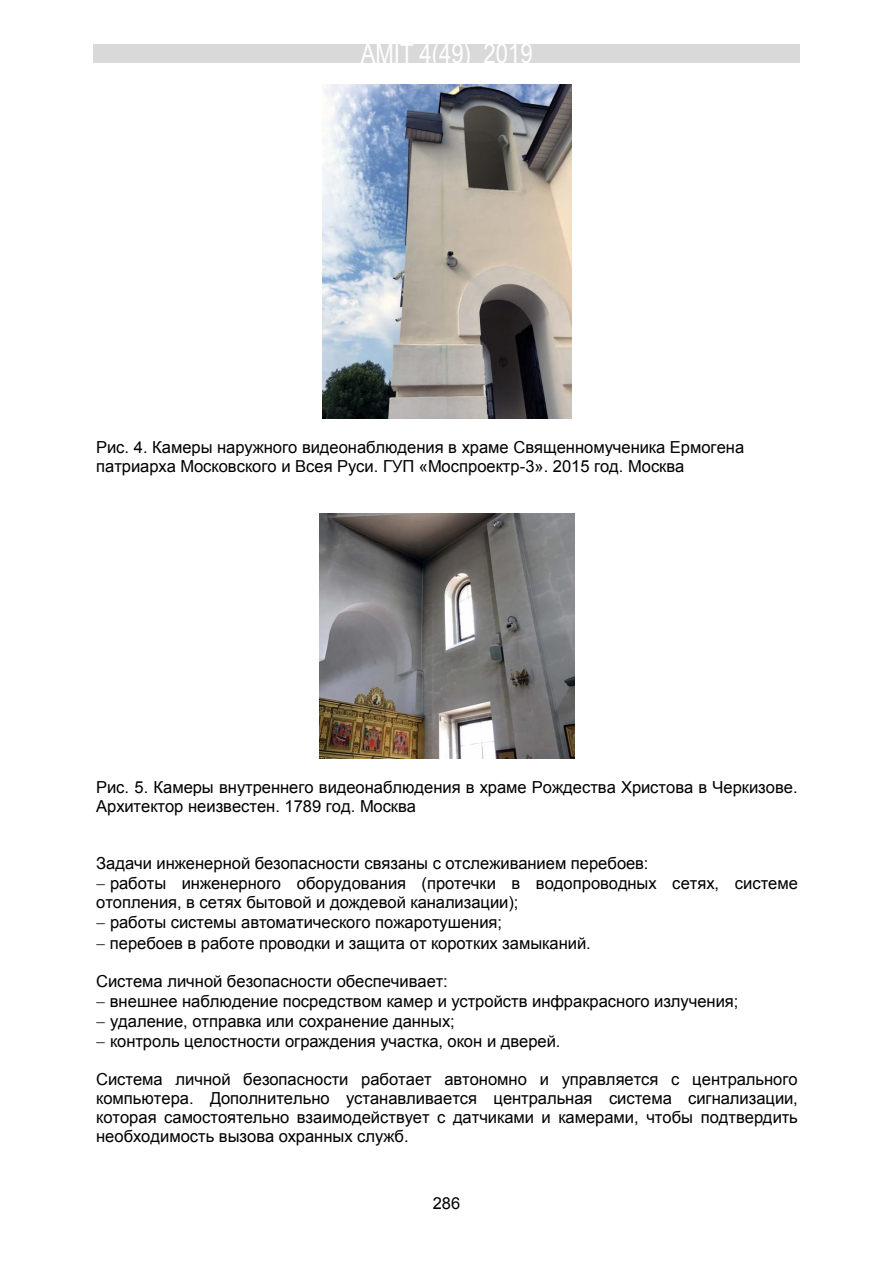
<style>
.page{position:relative;width:893px;height:1263px;background:#fff}
.page>*{position:absolute;margin:0;border:0;box-sizing:border-box;transform-origin:0 0}
.t1{font:27px "Arial Narrow";color:#fff}
.t2{font:16.5px/20.2px "Arial";color:#000}
.t3{font:16.5px "Arial";color:#000}
.s1{font-style:inherit}
</style>
<div class="page">
<div style="left:93px;top:44px;width:707px;height:19px;background:#d9d9d9"></div>
<img style="left:322px;top:85px;width:250px;height:333px">
<img style="left:320px;top:513px;width:254px;height:246px">
<h1 class="t1" style="left:361px;top:34px;width:173px">AMIT 4(49) 2019</h1>
<p class="t2" style="left:96px;top:438px;width:650px;line-height:19px">Рис. 4. Камеры наружного видеонаблюдения в храме Священномученика Ермогена патриарха Московского и Всея Руси. ГУП «Моспроектр<span class="s1">-</span>3». 2015 год. Москва</p>
<p class="t2" style="left:96px;top:778px;width:703px;line-height:19px">Рис. 5. Камеры внутреннего видеонаблюдения в храме Рождества Христова в Черкизове.<br>Архитектор неизвестен. 1789 год. Москва</p>
<p class="t2" style="left:96px;top:853px;width:554px">Задачи инженерной безопасности связаны с отслеживанием перебоев:</p>
<p class="t2" style="left:110px;top:873px;width:689px">работы инженерного оборудования (протечки в водопроводных сетях, системе</p>
<p class="t2" style="left:96px;top:892px;width:424px">отопления, в сетях бытовой и дождевой канализации);</p>
<p class="t2" style="left:110px;top:913px;width:393px">работы системы автоматического пожаротушения;</p>
<p class="t2" style="left:110px;top:933px;width:482px">перебоев в работе проводки и защита от коротких замыканий.</p>
<p class="t2" style="left:110px;top:971px;width:630px;text-indent:-14px">Система личной безопасности обеспечивает:<br>внешнее наблюдение посредством камер и устройств инфракрасного излучения; удаление, отправка или сохранение данных;<br>контроль целостности ограждения участка, окон и дверей.</p>
<p class="t2" style="left:96px;top:1070px;width:703px;line-height:18.9px;text-align:justify">Система личной безопасности работает автономно и управляется с центрального компьютера. Дополнительно устанавливается центральная система сигнализации, которая самостоятельно взаимодействует с датчиками и камерами, чтобы подтвердить необходимость вызова охранных служб.</p>
<p class="t3" style="left:433px;top:1192px;width:29px">286</p>
</div>
